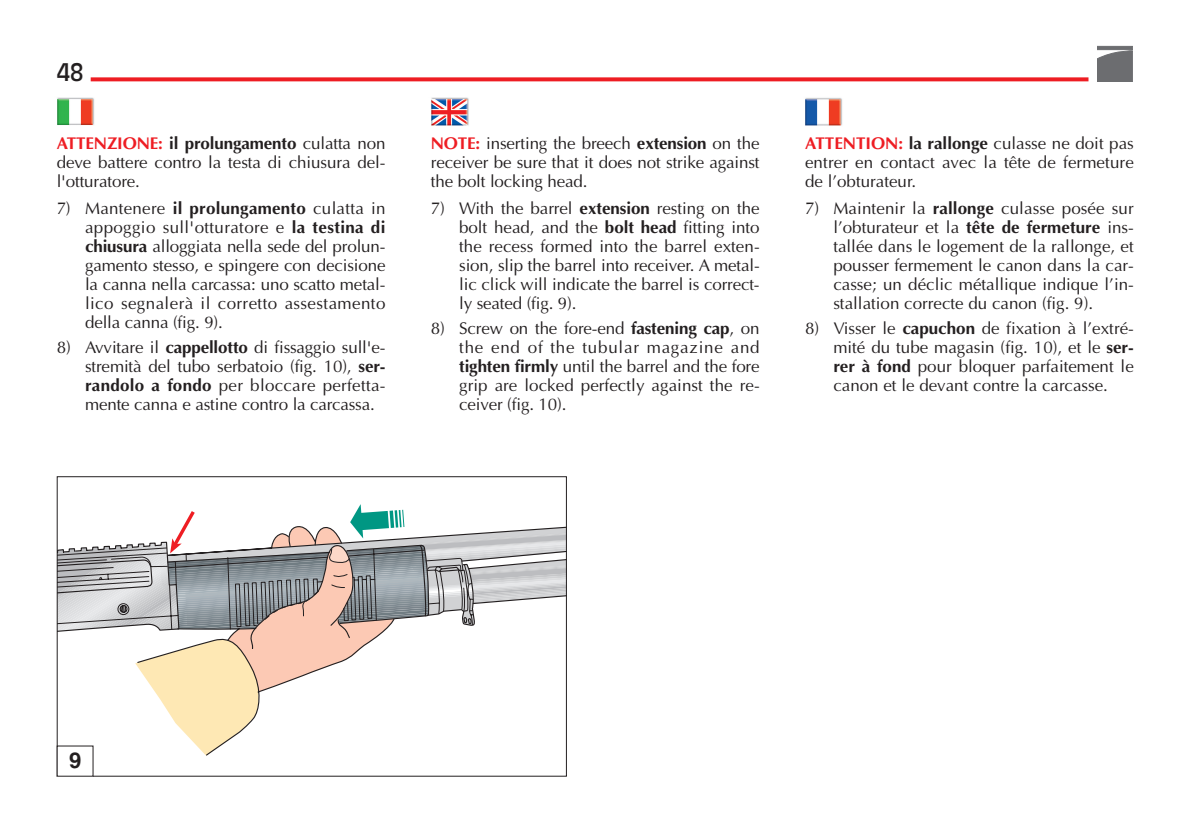
<style>
.page{position:relative;width:1190px;height:822px;background:#fff}
.page>*{position:absolute;margin:0;border:0;box-sizing:border-box;transform-origin:0 0}
.t1{font:24px "Antique Olive";color:#231f20}
.t2{font:700 22px "Helvetica";color:#231f20}
.t3{font:17px/19px "Optima";color:#231f20;text-align:justify}
.s1{font-weight:700;color:#ee1d23}
.s2{font-weight:700}
</style>
<div class="page">
<svg style="left:1097px;top:50px;width:36px;height:31px"></svg>
<hr style="left:1097px;top:46px;width:36px;height:4px;background:#6c6d70">
<svg style="left:91px;top:77px;width:997px;height:4px;background:#ef3237"></svg>
<img style="left:57px;top:97px;width:37px;height:28px">
<img style="left:431px;top:97px;width:38px;height:29px">
<img style="left:805px;top:98px;width:37px;height:28px">
<svg style="left:59px;top:504px;width:506px;height:252px"></svg>
<div style="left:57px;top:476px;width:510px;height:301px;border:1px solid #231f20"></div>
<div style="left:57px;top:746px;width:36px;height:30px;background:#fff"></div>
<h1 class="t1" style="left:57px;top:62px;width:28px">48</h1>
<p class="t3" style="left:57px;top:135px;width:330px"><span class="s1">ATTENZIONE:</span> <span class="s2">il prolungamento</span> culatta non deve battere contro la testa di chiusura del&shy;l'otturatore.</p>
<p class="t3" style="left:85px;top:201px;width:302px;text-indent:-28px">7) Mantenere <span class="s2">il prolungamento</span> culatta in appoggio sull'otturatore e <span class="s2">la testina di chiusura</span> alloggiata nella sede del prolun&shy;gamento stesso, e spingere con decisione la canna nella carcassa: uno scatto metal&shy;lico segnalerà il corretto assestamento della canna (fig. 9).</p>
<p class="t3" style="left:85px;top:339px;width:302px;text-indent:-28px">8) Avvitare il <span class="s2">cappellotto</span> di fissaggio sull'e&shy;stremità del tubo serbatoio (fig. 10), <span class="s2">ser&shy;randolo a fondo</span> per bloccare perfetta&shy;mente canna e astine contro la carcassa.</p>
<p class="t3" style="left:431px;top:135px;width:330px"><span class="s1">NOTE:</span> inserting the breech <span class="s2">extension</span> on the receiver be sure that it does not strike against the bolt locking head.</p>
<p class="t3" style="left:459px;top:201px;width:302px;text-indent:-28px">7) With the barrel <span class="s2">extension</span> resting on the bolt head, and the <span class="s2">bolt head</span> fitting into the recess formed into the barrel exten&shy;sion, slip the barrel into receiver. A metal&shy;lic click will indicate the barrel is correct&shy;ly seated (fig. 9).</p>
<p class="t3" style="left:459px;top:320px;width:302px;text-indent:-28px">8) Screw on the fore-end <span class="s2">fastening cap</span>, on the end of the tubular magazine and <span class="s2">tighten firmly</span> until the barrel and the fore grip are locked perfectly against the re&shy;ceiver (fig. 10).</p>
<p class="t3" style="left:805px;top:135px;width:330px"><span class="s1">ATTENTION:</span> <span class="s2">la rallonge</span> culasse ne doit pas entrer en contact avec la tête de fermeture de l’obturateur.</p>
<p class="t3" style="left:833px;top:201px;width:302px;text-indent:-28px">7) Maintenir la <span class="s2">rallonge</span> culasse posée sur l’obturateur et la <span class="s2">tête de fermeture</span> ins&shy;tallée dans le logement de la rallonge, et pousser fermement le canon dans la car&shy;casse; un déclic métallique indique l’in&shy;stallation correcte du canon (fig. 9).</p>
<p class="t3" style="left:833px;top:320px;width:302px;text-indent:-28px">8) Visser le <span class="s2">capuchon</span> de fixation à l’extré&shy;mité du tube magasin (fig. 10), et le <span class="s2">ser&shy;rer à fond</span> pour bloquer parfaitement le canon et le devant contre la carcasse.</p>
<p class="t2" style="left:69px;top:752px;width:14px">9</p>
</div>
